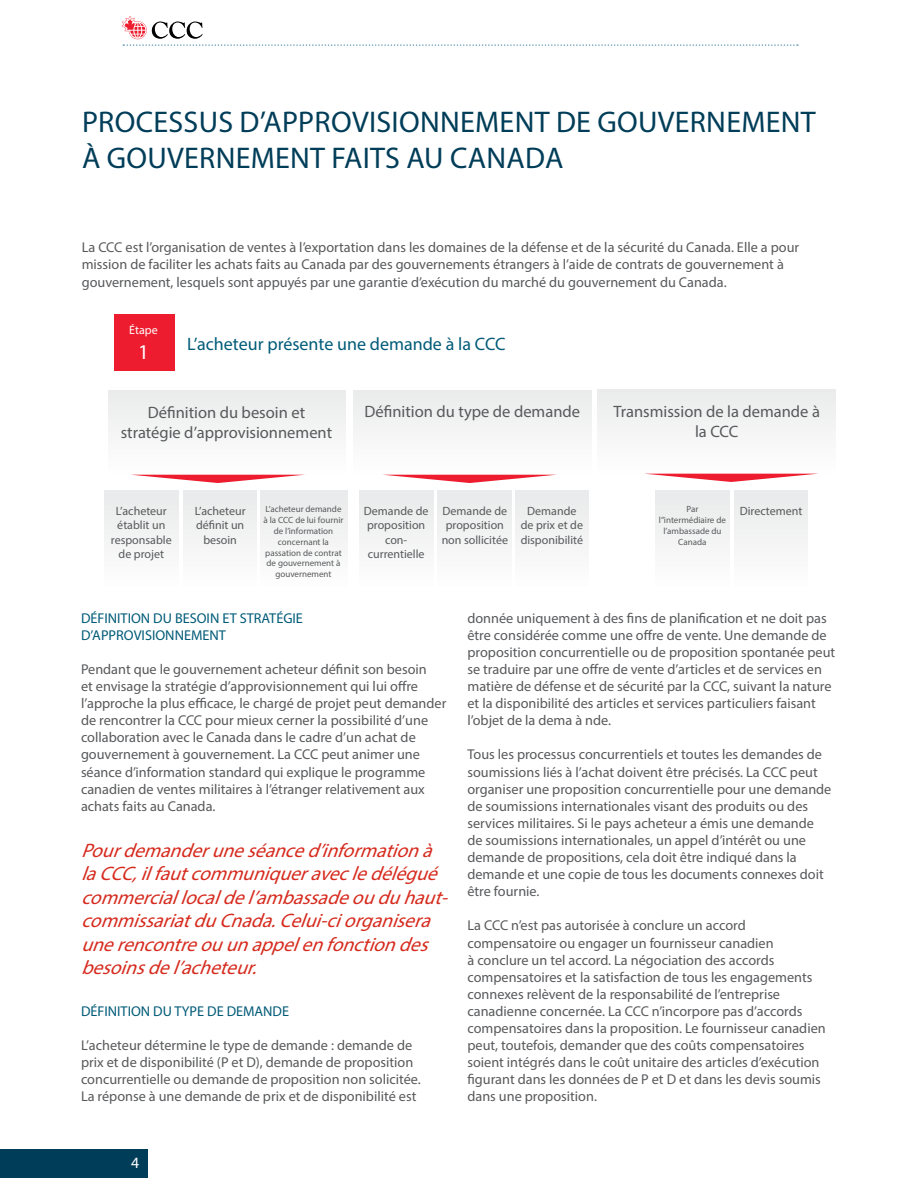
<style>
.page{position:relative;width:918px;height:1188px;background:#fff}
.page>*{position:absolute;margin:0;border:0;box-sizing:border-box;transform-origin:0 0}
.t1{font:30px/36px "Myriad Pro";letter-spacing:.01em;color:#003d58}
.t2{font:21px "Myriad Pro";color:#fff}
.t3{font:italic 19.5px/23.4px "Myriad Pro";color:#d62b1e}
.t4{font:18px "Myriad Pro";color:#005b78}
.t5{font:16.5px/19.8px "Myriad Pro";color:#58595b;text-align:center}
.t6{font:15.75px "Myriad Pro";color:#fff}
.t7{font:14.25px/17.1px "Myriad Pro";color:#58595b}
.t8{font:14.25px/17.1px "Myriad Pro";color:#005b78}
.t9{font:12px/14.4px "Myriad Pro";color:#58595b;text-align:center}
.t10{font:12px "Myriad Pro";color:#fff}
.t11{font:9px/10.8px "Myriad Pro";color:#58595b;text-align:center}
</style>
<div class="page">
<div style="left:0;top:1149px;width:148px;height:29px;background:#003d58"></div>
<svg style="left:122px;top:16px;width:676px;height:30px"></svg>
<div style="left:108px;top:390px;width:238px;height:87px;background:#f5f5f5"></div>
<svg style="left:135px;top:475px;width:166px;height:8px"></svg>
<div style="left:104px;top:491px;width:74px;height:95px;background:#f3f3f4"></div>
<div style="left:598px;top:389px;width:237px;height:87px;background:#f5f5f5"></div>
<svg style="left:649px;top:474px;width:165px;height:8px"></svg>
<div style="left:354px;top:390px;width:237px;height:87px;background:#f5f5f5"></div>
<svg style="left:387px;top:475px;width:166px;height:8px"></svg>
<div style="left:183px;top:491px;width:74px;height:95px;background:#f3f3f4"></div>
<div style="left:260px;top:491px;width:88px;height:95px;background:#f3f3f4"></div>
<div style="left:359px;top:491px;width:74px;height:95px;background:#f3f3f4"></div>
<div style="left:438px;top:491px;width:74px;height:95px;background:#f3f3f4"></div>
<div style="left:515px;top:491px;width:74px;height:95px;background:#f3f3f4"></div>
<div style="left:656px;top:491px;width:73px;height:95px;background:#f3f3f4"></div>
<div style="left:734px;top:491px;width:74px;height:95px;background:#f3f3f4"></div>
<div style="left:114px;top:314px;width:61px;height:57px;background:#ed1c2e"></div>
<h1 class="t1" style="left:82px;top:103px;width:735px">PROCESSUS D’APPROVISIONNEMENT DE GOUVERNEMENT<br>À GOUVERNEMENT FAITS AU CANADA</h1>
<p class="t7" style="left:82px;top:239px;width:719px">La CCC est l’organisation de ventes à l’exportation dans les domaines de la défense et de la sécurité du Canada. Elle a pour mission de faciliter les achats faits au Canada par des gouvernements étrangers à l’aide de contrats de gouvernement à gouvernement, lesquels sont appuyés par une garantie d’exécution du marché du gouvernement du Canada.</p>
<p class="t10" style="left:129px;top:323px;width:30px">Étape</p>
<h2 class="t2" style="left:138px;top:339px;width:12px">1</h2>
<p class="t4" style="left:187px;top:333px;width:320px">L’acheteur présente une demande à la CCC</p>
<p class="t5" style="left:121px;top:402px;width:213px">Définition du besoin et stratégie d’approvisionnement</p>
<p class="t5" style="left:365px;top:401px;width:217px">Définition du type de demande</p>
<p class="t5" style="left:613px;top:402px;width:208px">Transmission de la demande à la CCC</p>
<p class="t9" style="left:111px;top:503px;width:62px">L’acheteur établit un responsable de projet</p>
<p class="t9" style="left:195px;top:503px;width:52px">L’acheteur définit un besoin</p>
<p class="t11" style="left:264px;top:504px;width:81px">L’acheteur demande à la CCC de lui fournir de l’information concernant la passation de contrat de gouvernement à gouvernement</p>
<p class="t9" style="left:364px;top:503px;width:66px">Demande de proposition con&shy;currentielle</p>
<p class="t9" style="left:442px;top:503px;width:68px">Demande de proposition non sollicitée</p>
<p class="t9" style="left:521px;top:503px;width:64px">Demande de prix et de disponibilité</p>
<p class="t11" style="left:659px;top:504px;width:68px">Par l”intermédiaire de l’ambassade du<br>Canada</p>
<p class="t9" style="left:740px;top:503px;width:64px">Directement</p>
<p class="t8" style="left:81px;top:609px;width:223px">DÉFINITION DU BESOIN ET STRATÉGIE<br>D’APPROVISIONNEMENT</p>
<p class="t7" style="left:81px;top:660px;width:367px">Pendant que le gouvernement acheteur définit son besoin<br>et envisage la stratégie d’approvisionnement qui lui offre l’approche la plus efficace, le chargé de projet peut demander de rencontrer la CCC pour mieux cerner la possibilité d’une collaboration avec le Canada dans le cadre d’un achat de gouvernement à gouvernement. La CCC peut animer une séance d’information standard qui explique le programme canadien de ventes militaires à l’étranger relativement aux achats faits au Canada.</p>
<p class="t3" style="left:81px;top:838px;width:375px">Pourdemanderuneséanced’informationà laCCC,ilfautcommuniqueravecledélégué commerciallocaldel’ambassadeouduhaut&shy;commissariatduCnada.Celui-ciorganisera unerencontreouunappelenfonctiondes besoinsdel’acheteur.</p>
<p class="t8" style="left:81px;top:1002px;width:210px">DÉFINITION DU TYPE DE DEMANDE</p>
<p class="t7" style="left:81px;top:1037px;width:341px">L’acheteur détermine le type de demande : demande de prix et de disponibilité (P et D), demande de proposition concurrentielle ou demande de proposition non solicitée.<br>La réponse à une demande de prix et de disponibilité est</p>
<p class="t7" style="left:467px;top:609px;width:369px">donnée uniquement à des fins de planification et ne doit pas être considérée comme une offre de vente. Une demande de proposition concurrentielle ou de proposition spontanée peut se traduire par une offre de vente d’articles et de services en matière de défense et de sécurité par la CCC, suivant la nature et la disponibilité des articles et services particuliers faisant l’objet de la dema à nde.</p>
<p class="t7" style="left:467px;top:746px;width:365px">Tous les processus concurrentiels et toutes les demandes de soumissions liés à l’achat doivent être précisés. La CCC peut organiser une proposition concurrentielle pour une demande de soumissions internationales visant des produits ou des services militaires. Si le pays acheteur a émis une demande de soumissions internationales, un appel d’intérêt ou une demande de propositions, cela doit être indiqué dans la demande et une copie de tous les documents connexes doit être fournie.</p>
<p class="t7" style="left:467px;top:917px;width:360px">La CCC n’est pas autorisée à conclure un accord compensatoire ou engager un fournisseur canadien<br>à conclure un tel accord. La négociation des accords compensatoires et la satisfaction de tous les engagements connexes relèvent de la responsabilité de l’entreprise canadienne concernée. La CCC n’incorpore pas d’accords compensatoires dans la proposition. Le fournisseur canadien peut, toutefois, demander que des coûts compensatoires soient intégrés dans le coût unitaire des articles d’exécution figurant dans les données de P et D et dans les devis soumis dans une proposition.</p>
<p class="t6" style="left:131px;top:1153px;width:10px">4</p>
</div>
